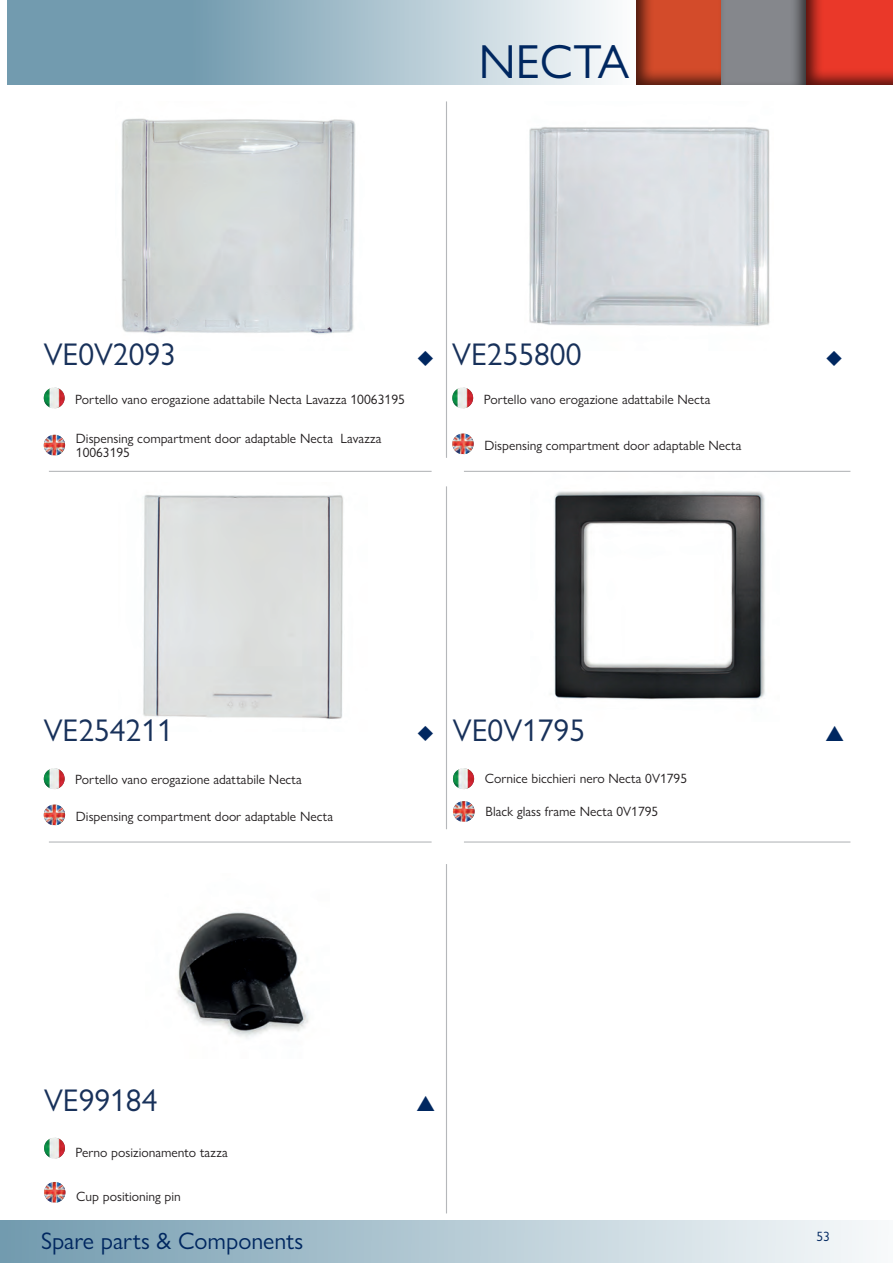
<style>
.page{position:relative;width:893px;height:1263px;background:#fff}
.page>*{position:absolute;margin:0;border:0;box-sizing:border-box;transform-origin:0 0}
.t1{font:48px "Gill Sans Nova";color:#002760}
.t2{font:31.5px "Gill Sans Nova";color:#18315a}
.t3{font:24px "Gill Sans Nova";color:#002760}
.t4{font:13.5px/13.5px "Gill Sans Nova";color:#231f20}
.t5{font:13.5px "Gill Sans Nova";color:#002760}
.s1{font-size:13.65px}
</style>
<div class="page">
<svg style="left:7px;top:0;width:601px;height:85px;background:#9fbac8"></svg>
<div style="left:634px;top:0;width:89px;height:86px;background:#231f20;opacity:.75"></div>
<div style="left:721px;top:0;width:88px;height:87px;background:#231f20;opacity:.75"></div>
<div style="left:805px;top:0;width:88px;height:86px;background:#231f20;opacity:.75"></div>
<div style="left:0;top:1220px;width:893px;height:43px;background:linear-gradient(to right,#719aae,#f8fafb)"></div>
<img style="left:121px;top:118px;width:235px;height:216px">
<img style="left:143px;top:495px;width:200px;height:225px">
<img style="left:529px;top:126px;width:241px;height:200px">
<img style="left:177px;top:912px;width:132px;height:126px">
<img style="left:554px;top:491px;width:211px;height:209px">
<img style="left:44px;top:435px;width:21px;height:20px">
<img style="left:452px;top:433px;width:22px;height:21px">
<img style="left:44px;top:804px;width:21px;height:21px">
<img style="left:44px;top:1182px;width:21px;height:20px">
<img style="left:453px;top:801px;width:22px;height:21px">
<img style="left:44px;top:387px;width:21px;height:21px;border-radius:10px">
<img style="left:452px;top:387px;width:21px;height:21px;border-radius:10px">
<img style="left:44px;top:768px;width:21px;height:21px;border-radius:10px">
<img style="left:44px;top:1138px;width:21px;height:20px;border-radius:10px">
<img style="left:453px;top:768px;width:21px;height:21px;border-radius:10px">
<hr style="left:446px;top:101px;width:1px;height:357px;background:#85888d">
<hr style="left:464px;top:471px;width:386px;height:1px;background:#85888d">
<hr style="left:49px;top:471px;width:383px;height:1px;background:#85888d">
<hr style="left:464px;top:841px;width:386px;height:1px;background:#85888d">
<hr style="left:49px;top:841px;width:383px;height:1px;background:#85888d">
<hr style="left:446px;top:486px;width:1px;height:343px;background:#85888d">
<hr style="left:446px;top:864px;width:1px;height:349px;background:#85888d">
<h1 class="t1" style="left:479px;top:32px;width:152px">NECTA</h1>
<h2 class="t2" style="left:44px;top:335px;width:134px">VE0V2093</h2>
<h2 class="t2" style="left:452px;top:335px;width:131px">VE255800</h2>
<p class="t4" style="left:75px;top:392px;width:331px">Portello vano erogazione adattabile Necta Lavazza <span class="s1">10063195</span></p>
<p class="t4" style="left:484px;top:392px;width:228px">Portello vano erogazione adattabile Necta</p>
<p class="t4" style="left:76px;top:432px;width:307px">Dispensing compartment door adaptable Necta Lavazza<br>10063195</p>
<p class="t4" style="left:484px;top:438px;width:259px">Dispensing compartment door adaptable Necta</p>
<h2 class="t2" style="left:44px;top:711px;width:131px">VE254211</h2>
<p class="t4" style="left:75px;top:773px;width:228px">Portello vano erogazione adattabile Necta</p>
<p class="t4" style="left:76px;top:809px;width:259px">Dispensing compartment door adaptable Necta</p>
<h2 class="t2" style="left:44px;top:1081px;width:115px">VE99184</h2>
<p class="t4" style="left:76px;top:1145px;width:154px">Perno posizionamento tazza</p>
<p class="t4" style="left:76px;top:1190px;width:106px">Cup positioning pin</p>
<h2 class="t2" style="left:453px;top:711px;width:134px">VE0V1795</h2>
<p class="t4" style="left:485px;top:771px;width:204px">Cornice bicchieri nero Necta 0V1795</p>
<p class="t4" style="left:486px;top:805px;width:174px">Black glass frame Necta 0V1795</p>
<h3 class="t3" style="left:41px;top:1226px;width:264px">Spare parts &amp; Components</h3>
<p class="t5" style="left:816px;top:1228px;width:15px">53</p>
</div>
